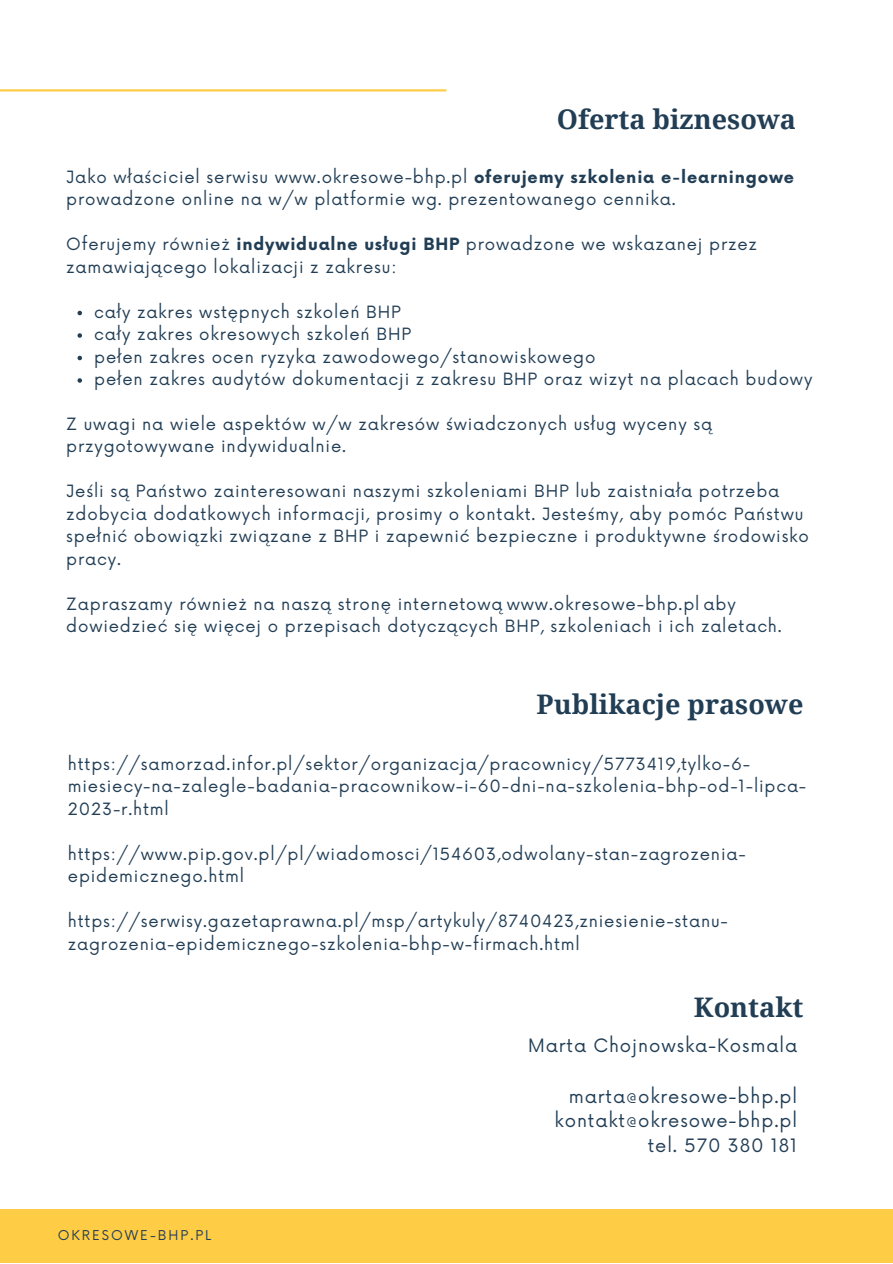
<style>
.page{position:relative;width:893px;height:1264px;background:#fff}
.page>*{position:absolute;margin:0;border:0;box-sizing:border-box;transform-origin:0 0}
.t1{font:700 27px "Noto Serif";color:#223e55}
.t2{font:18px "Now";letter-spacing:.05em;color:#223e55}
.t3{font:16.5px/22.5px "Now";letter-spacing:.05em;color:#223e55}
.t4{font:13.2px "Now";letter-spacing:.15em;color:#223e55}
.s1{font-weight:700}
</style>
<div class="page">
<hr style="left:0;top:89px;width:446px;height:2px;background:#ffcc46">
<div style="left:0;top:1209px;width:892px;height:53px;background:#ffcc46"></div>
<svg style="left:77px;top:311px;width:5px;height:4px"></svg>
<svg style="left:77px;top:333px;width:5px;height:5px"></svg>
<svg style="left:77px;top:356px;width:5px;height:4px"></svg>
<svg style="left:77px;top:378px;width:5px;height:5px"></svg>
<p class="t1" style="left:557px;top:100px;width:241px">Oferta biznesowa</p>
<p class="t3" style="left:66px;top:166px;width:729px">Jako właściciel serwisu www.okresowe-bhp.pl <span class="s1">oferujemy szkolenia e-learningowe </span>prowadzone online na w/w platformie wg. prezentowanego cennika.</p>
<p class="t3" style="left:66px;top:234px;width:692px">Oferujemy również <span class="s1">indywidualne usługi BHP</span> prowadzone we wskazanej przez zamawiającego lokalizacji z zakresu:</p>
<p class="t3" style="left:94px;top:301px;width:308px">cały zakres wstępnych szkoleń BHP</p>
<p class="t3" style="left:94px;top:323px;width:318px">cały zakres okresowych szkoleń BHP</p>
<p class="t3" style="left:94px;top:346px;width:502px">pełen zakres ocen ryzyka zawodowego/stanowiskowego</p>
<p class="t3" style="left:94px;top:368px;width:719px">pełen zakres audytów dokumentacji z zakresu BHP oraz wizyt na placach budowy</p>
<p class="t3" style="left:66px;top:413px;width:647px">Z uwagi na wiele aspektów w/w zakresów świadczonych usług wyceny są przygotowywane indywidualnie.</p>
<p class="t3" style="left:66px;top:481px;width:744px">Jeśli są Państwo zainteresowani naszymi szkoleniami BHP lub zaistniała potrzeba zdobycia dodatkowych informacji, prosimy o kontakt. Jesteśmy, aby pomóc Państwu spełnić obowiązki związane z BHP i zapewnić bezpieczne i produktywne środowisko pracy.</p>
<p class="t3" style="left:66px;top:593px;width:717px">Zapraszamy również na naszą stronę internetową www.okresowe-bhp.pl aby dowiedzieć się więcej o przepisach dotyczących BHP, szkoleniach i ich zaletach.</p>
<p class="t1" style="left:536px;top:685px;width:268px">Publikacje prasowe</p>
<p class="t3" style="left:68px;top:753px;width:740px">https://samorzad.infor.pl/sektor/organizacja/pracownicy/5773419,tylko-6- miesiecy-na-zalegle-badania-pracownikow-i-60-dni-na-szkolenia-bhp-od-1-lipca-<br>2023-r.html</p>
<p class="t3" style="left:68px;top:843px;width:679px">https://www.pip.gov.pl/pl/wiadomosci/154603,odwolany-stan-zagrozenia&shy;epidemicznego.html</p>
<p class="t3" style="left:68px;top:910px;width:661px">https://serwisy.gazetaprawna.pl/msp/artykuly/8740423,zniesienie-stanu&shy;zagrozenia-epidemicznego-szkolenia-bhp-w-firmach.html</p>
<p class="t1" style="left:694px;top:987px;width:111px">Kontakt</p>
<p class="t4" style="left:58px;top:1227px;width:155px">OKRESOWE-BHP.PL</p>
<p class="t2" style="left:528px;top:1035px;width:270px">Marta Chojnowska-Kosmala</p>
<p class="t2" style="left:568px;top:1086px;width:230px">marta@okresowe-bhp.pl</p>
<p class="t2" style="left:554px;top:1110px;width:244px">kontakt@okresowe-bhp.pl</p>
<p class="t2" style="left:647px;top:1135px;width:151px">tel. 570 380 181</p>
</div>
